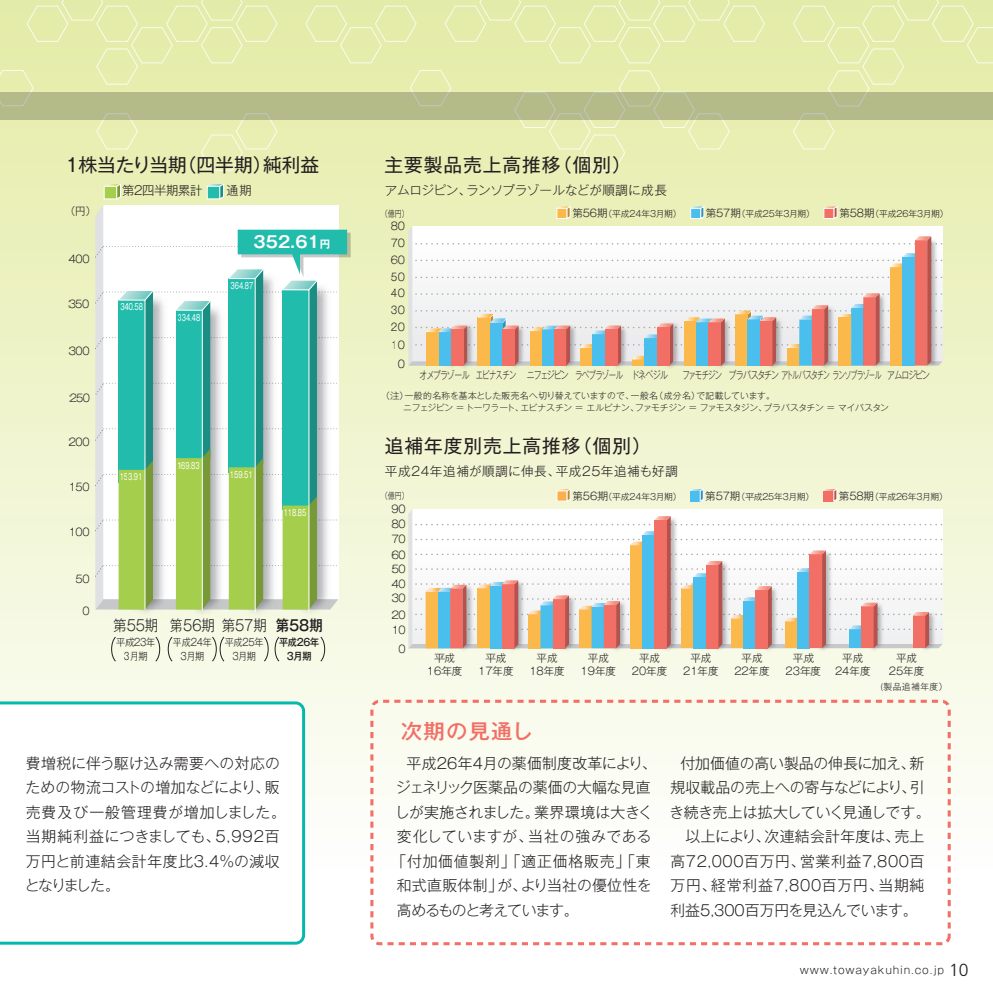
<style>
.page{position:relative;width:993px;height:993px;background:#fff}
.page>*{position:absolute;margin:0;border:0;box-sizing:border-box;transform-origin:0 0}
.t1{font:500 20.47px "Gothic MB101 Pro";letter-spacing:.05em;color:#f26f66;scale:1.05 1}
.t2{font:18.72px "Gothic MB101 Pro";letter-spacing:.05em;color:#231f20}
.t3{font:18.72px "Gothic MB101 Pro";color:#231f20}
.t4{font:700 16.1px "Gothic MB101 Pro De";color:#fff}
.t5{font:300 14.88px/24.5px "Gothic MB101 Pro";letter-spacing:.01em;color:#231f20}
.t6{font:300 14.88px "Gothic MB101 Pro";letter-spacing:-.01em;color:#231f20}
.t7{font:300 14.88px "Gothic MB101 Pro";letter-spacing:-.015em;color:#231f20}
.t8{font:300 14.88px "Gothic MB101 Pro";letter-spacing:.05em;color:#231f20}
.t9{font:300 14.88px "Gothic MB101 Pro";letter-spacing:.035em;color:#231f20}
.t10{font:300 14.88px "Gothic MB101 Pro";letter-spacing:-.075em;color:#231f20}
.t11{font:300 14.88px "Gothic MB101 Pro";letter-spacing:.01em;color:#231f20;scale:.9 1}
.t12{font:500 14.88px "Gothic MB101 Pro";color:#231f20;scale:.9 1}
.t13{font:300 12.6px "Gothic MB101 Pro";letter-spacing:.05em;color:#231f20}
.t14{font:300 12.6px "Gothic MB101 Pro";letter-spacing:-.005em;color:#231f20}
.t15{font:300 12.25px "Gothic MB101 Pro";letter-spacing:-.025em;color:#231f20}
.t16{font:300 10.5px/13.1px "Gothic MB101 Pro";letter-spacing:-.025em;color:#231f20;text-align:center}
.t17{font:300 10.5px "Gothic MB101 Pro";letter-spacing:-.085em;color:#231f20;scale:.75 1}
.t18{font:300 10.5px "Gothic MB101 Pro";letter-spacing:-.12em;color:#231f20;scale:.7 1}
.t19{font:300 10.5px "Gothic MB101 Pro";letter-spacing:.08em;color:#231f20}
.t20{font:300 10.5px "Gothic MB101 Pro";letter-spacing:-.025em;color:#231f20;scale:.75 1}
.t21{font:300 10.15px/14px "Gothic MB101 Pro";letter-spacing:-.025em;color:#231f20;text-align:center;scale:.9 1}
.t22{font:500 10.15px/14px "Gothic MB101 Pro";letter-spacing:-.025em;color:#231f20;text-align:center;scale:.9 1}
.t23{font:300 8.75px/12.2px "Gothic MB101 Pro";letter-spacing:-.01em;color:#231f20}
.t24{font:8.75px "Gothic MB101 Pro";color:#fff;scale:.7 1}
.t25{font:300 8.75px "Gothic MB101 Pro";letter-spacing:-.01em;color:#231f20;scale:.8 1}
.s1{font-size:10.5px}
.s2{font-family:"Frutiger LT Std";font-size:17.5px}
</style>
<div class="page">
<div style="left:0;top:0;width:992px;height:992px;background:linear-gradient(to bottom,#e4eca6,#fff)"></div>
<svg style="left:96px;top:120px;width:42px;height:29px"></svg>
<div style="left:0;top:0;width:277px;height:92px;background:#e5edab"></div>
<svg style="left:201px;top:120px;width:76px;height:51px;background:#e9efb5"></svg>
<svg style="left:305px;top:6px;width:111px;height:57px;background:#e5ecae"></svg>
<svg style="left:409px;top:70px;width:42px;height:22px"></svg>
<svg style="left:444px;top:0;width:320px;height:63px;background:#e5ecae"></svg>
<svg style="left:792px;top:120px;width:42px;height:29px"></svg>
<svg style="left:792px;top:0;width:200px;height:92px;background:#e5edae"></svg>
<div style="left:514px;top:70px;width:215px;height:101px;background:#e9efb2"></div>
<img style="left:386px;top:268px;width:8px;height:161px">
<img style="left:857px;top:178px;width:135px;height:248px">
<div style="left:0;top:92px;width:992px;height:28px;background:#b5ba89"></div>
<svg style="left:207px;top:183px;width:17px;height:16px"></svg>
<svg style="left:104px;top:183px;width:17px;height:16px"></svg>
<img style="left:332px;top:228px;width:54px;height:444px">
<img style="left:70px;top:238px;width:57px;height:429px">
<div style="left:127px;top:612px;width:53px;height:55px;background:#f6f9e5"></div>
<div style="left:180px;top:612px;width:152px;height:60px;background:#f6f9e5"></div>
<div style="left:841px;top:366px;width:52px;height:63px;background:#eff4cc"></div>
<svg style="left:556px;top:488px;width:14px;height:13px"></svg>
<svg style="left:823px;top:488px;width:14px;height:2px"></svg>
<svg style="left:823px;top:206px;width:14px;height:13px"></svg>
<div style="left:370px;top:699px;width:580px;height:245px;border:3px dashed #f26f66;border-radius:8px"></div>
<svg style="left:0;top:667px;width:306px;height:278px"></svg>
<div style="left:738px;top:366px;width:103px;height:63px;background:#eff4cc"></div>
<svg style="left:94px;top:205px;width:256px;height:407px"></svg>
<img style="left:394px;top:263px;width:103px;height:166px">
<div style="left:943px;top:551px;width:49px;height:160px;background:#f6f9e4"></div>
<svg style="left:556px;top:206px;width:14px;height:13px"></svg>
<svg style="left:690px;top:206px;width:14px;height:13px"></svg>
<div style="left:686px;top:366px;width:52px;height:63px;background:#eff4cc"></div>
<img style="left:393px;top:524px;width:49px;height:187px">
<img style="left:736px;top:648px;width:16px;height:63px">
<img style="left:752px;top:490px;width:139px;height:221px">
<img style="left:598px;top:456px;width:138px;height:255px">
<div style="left:442px;top:648px;width:50px;height:63px;background:#f8fae9"></div>
<div style="left:492px;top:648px;width:143px;height:63px;background:#f8fae9"></div>
<div style="left:804px;top:542px;width:139px;height:169px;background:#f8fae9"></div>
<svg style="left:408px;top:509px;width:534px;height:139px"></svg>
<div style="left:636px;top:366px;width:50px;height:63px;background:#eff4cc"></div>
<div style="left:497px;top:366px;width:139px;height:63px;background:#eff4cc"></div>
<svg style="left:408px;top:227px;width:534px;height:139px"></svg>
<p class="t3" style="left:66px;top:149px;width:255px">1株当たり当期（四半期）純利益</p>
<p class="t16" style="left:65px;top:202px;width:33px">（円）</p>
<p class="t16" style="left:69px;top:251px;width:23px">400</p>
<p class="t16" style="left:68px;top:296px;width:23px">350</p>
<p class="t16" style="left:69px;top:342px;width:23px">300</p>
<p class="t16" style="left:69px;top:389px;width:23px">250</p>
<p class="t16" style="left:69px;top:434px;width:23px">200</p>
<p class="t16" style="left:69px;top:479px;width:23px">150</p>
<p class="t16" style="left:69px;top:523px;width:23px">100</p>
<p class="t16" style="left:75px;top:571px;width:16px">50</p>
<p class="t16" style="left:82px;top:603px;width:9px">0</p>
<p class="t15" style="left:122px;top:180px;width:82px">第2四半期累計</p>
<p class="t15" style="left:226px;top:180px;width:27px">通期</p>
<p class="t4" style="left:253px;top:228px;width:78px">352.61<span class="s1">円</span></p>
<p class="t24" style="left:120px;top:300px;width:34px">340.58</p>
<p class="t24" style="left:178px;top:310px;width:34px">334.48</p>
<p class="t24" style="left:230px;top:278px;width:34px">364.87</p>
<p class="t24" style="left:120px;top:469px;width:34px">153.91</p>
<p class="t24" style="left:177px;top:458px;width:34px">169.83</p>
<p class="t24" style="left:230px;top:467px;width:34px">159.51</p>
<p class="t24" style="left:283px;top:505px;width:34px">118.85</p>
<p class="t11" style="left:113px;top:613px;width:52px">第55期</p>
<p class="t21" style="left:116px;top:633px;width:45px">平成23年<br>3月期</p>
<p class="t11" style="left:170px;top:613px;width:52px">第56期</p>
<p class="t21" style="left:173px;top:633px;width:45px">平成24年<br>3月期</p>
<p class="t11" style="left:221px;top:613px;width:52px">第57期</p>
<p class="t21" style="left:225px;top:633px;width:45px">平成25年<br>3月期</p>
<p class="t12" style="left:275px;top:613px;width:54px">第58期</p>
<p class="t22" style="left:279px;top:633px;width:46px">平成26年<br>3月期</p>
<p class="t2" style="left:384px;top:149px;width:248px">主要製品売上高推移（個別）</p>
<p class="t23" style="left:572px;top:206px;width:111px"><span class="s1">第56期</span>（平成24年3月期）</p>
<p class="t14" style="left:384px;top:180px;width:284px">アムロジピン、ランソプラゾールなどが順調に成長</p>
<p class="t25" style="left:380px;top:207px;width:36px">（億円）</p>
<p class="t16" style="left:390px;top:217px;width:16px;line-height:16.4px;text-align:left">80<br>70</p>
<p class="t23" style="left:705px;top:206px;width:111px"><span class="s1">第57期</span>（平成25年3月期）</p>
<p class="t23" style="left:839px;top:206px;width:111px"><span class="s1">第58期</span>（平成26年3月期）</p>
<p class="t16" style="left:390px;top:250px;width:16px;line-height:16.4px;text-align:justify">60<br>50<br>40</p>
<p class="t16" style="left:390px;top:319px;width:16px">20</p>
<p class="t16" style="left:390px;top:302px;width:16px">30</p>
<p class="t16" style="left:390px;top:334px;width:16px;line-height:19.1px;text-align:right">10<br>0</p>
<p class="t17" style="left:419px;top:366px;width:333px">オメプラゾール エピナスチン ニフェジピン ラベプラゾール ドネペジル</p>
<p class="t18" style="left:682px;top:366px;width:285px">ファモチジン プラバスタチンアトルバスタチンランソプラゾール</p>
<p class="t20" style="left:886px;top:366px;width:59px">アムロジピン</p>
<p class="t23" style="left:385px;top:388px;width:505px;text-indent:-4px">（注）一般的名称を基本とした販売名へ切り替えていますので、一般名（成分名）で記載しています。<br>　　ニフェジピン ＝ トーワラート、エピナスチン ＝ エルピナン、ファモチジン ＝ ファモスタジン、プラバスタチン ＝ マイバスタン</p>
<p class="t2" style="left:384px;top:430px;width:268px">追補年度別売上高推移（個別）</p>
<p class="t13" style="left:385px;top:461px;width:294px">平成24年追補が順調に伸長、平成25年追補も好調</p>
<p class="t25" style="left:380px;top:488px;width:36px">（億円）</p>
<p class="t16" style="left:391px;top:500px;width:16px;line-height:14.9px;text-align:justify">90<br>80<br>70</p>
<p class="t16" style="left:391px;top:560px;width:16px">50</p>
<p class="t16" style="left:391px;top:546px;width:16px">60</p>
<p class="t16" style="left:391px;top:575px;width:16px;line-height:14.2px;text-align:left">40<br>30</p>
<p class="t16" style="left:391px;top:605px;width:16px;line-height:15.9px;text-align:left">20<br>10</p>
<p class="t16" style="left:398px;top:640px;width:9px">0</p>
<p class="t23" style="left:572px;top:489px;width:111px"><span class="s1">第56期</span>（平成24年3月期）</p>
<p class="t23" style="left:705px;top:489px;width:111px"><span class="s1">第57期</span>（平成25年3月期）</p>
<p class="t23" style="left:838px;top:489px;width:111px"><span class="s1">第58期</span>（平成26年3月期）</p>
<p class="t16" style="left:427px;top:649px;width:37px">平成<br>16年度</p>
<p class="t16" style="left:478px;top:649px;width:37px">平成<br>17年度</p>
<p class="t16" style="left:529px;top:649px;width:37px">平成<br>18年度</p>
<p class="t16" style="left:580px;top:649px;width:37px">平成<br>19年度</p>
<p class="t16" style="left:631px;top:649px;width:37px">平成<br>20年度</p>
<p class="t16" style="left:683px;top:649px;width:37px">平成<br>21年度</p>
<p class="t16" style="left:734px;top:649px;width:37px">平成<br>22年度</p>
<p class="t16" style="left:785px;top:649px;width:37px">平成<br>23年度</p>
<p class="t16" style="left:834px;top:649px;width:37px">平成<br>24年度</p>
<p class="t16" style="left:888px;top:649px;width:37px">平成<br>25年度</p>
<p class="t23" style="left:880px;top:679px;width:69px">(製品追補年度）</p>
<h1 class="t1" style="left:400px;top:713px;width:127px">次期の見通し</h1>
<p class="t5" style="left:25px;top:748px;width:263px">費増税に伴う駆け込み需要への対応のための物流コストの増加などにより、販売費及び一般管理費が増加しました。当期純利益につきましても、5,992百万円と前連結会計年度比3.4％の減収となりました。</p>
<p class="t5" style="left:406px;top:748px;width:251px">平成26年4月の薬価制度改革により、</p>
<p class="t6" style="left:396px;top:775px;width:256px">ジェネリック医薬品の薬価の大幅な見直</p>
<p class="t7" style="left:394px;top:799px;width:259px">しが実施されました。業界環境は大きく</p>
<p class="t9" style="left:396px;top:824px;width:256px">変化していますが、当社の強みである</p>
<p class="t8" style="left:391px;top:848px;width:261px">「付加価値製剤」「適正価格販売」「東</p>
<p class="t5" style="left:396px;top:871px;width:256px">和式直販体制」が、より当社の優位性を</p>
<p class="t10" style="left:396px;top:897px;width:183px">高めるものと考えています。</p>
<p class="t5" style="left:669px;top:748px;width:263px;text-indent:11px">付加価値の高い製品の伸長に加え、新規収載品の売上への寄与などにより、引き続き売上は拡大していく見通しです。　以上により、次連結会計年度は、売上高72,000百万円、営業利益7,800百万円、経常利益7,800百万円、当期純利益5,300百万円を見込んでいます。</p>
<p class="t19" style="left:799px;top:961px;width:170px">www.towayakuhin.co.jp <span class="s2">10</span></p>
</div>
